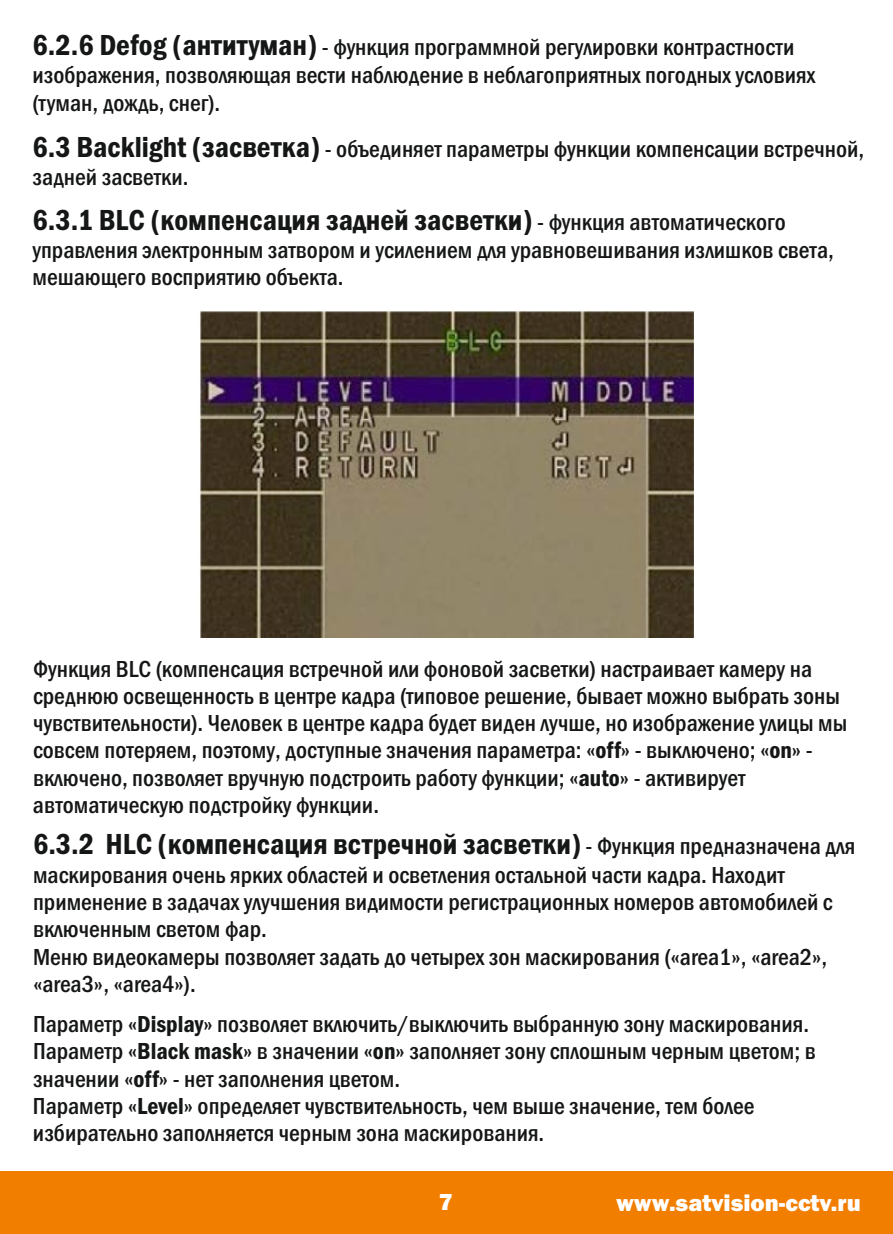
<style>
.page{position:relative;width:893px;height:1234px;background:#fff}
.page>*{position:absolute;margin:0;border:0;box-sizing:border-box;transform-origin:0 0}
.t1{font:600 condensed 30px "Franklin Gothic";color:#151616}
.t2{font:500 condensed 24px/27.3px "Franklin Gothic";color:#151616}
.t3{font:800 24px "Franklin Gothic";color:#fff}
.s1{font-weight:600;font-size:30px}
.s2{font-weight:500;font-size:24px}
.s3{font-weight:600}
</style>
<div class="page">
<div style="left:0;top:1170px;width:893px;height:63px;background:#f27e00"></div>
<img style="left:200px;top:311px;width:493px;height:326px">
<p class="t2" style="left:32px;top:35px;width:784px"><span class="s1">6.2.6 Defog (антитуман)</span> - функция программной регулировки контрастности изображения, позволяющая вести наблюдение в неблагоприятных погодных условиях (туман, дождь, снег).</p>
<p class="t2" style="left:32px;top:136px;width:833px;line-height:28.5px"><span class="s1">6.3 Backlight (засветка)</span> - объединяет параметры функции компенсации встречной, задней засветки.</p>
<p class="t1" style="left:32px;top:208px;width:755px">6.3.1 BLC (компенсация задней засветки) <span class="s2">- функция автоматического</span></p>
<p class="t2" style="left:32px;top:238px;width:803px">управления электронным затвором и усилением для уравновешивания излишков света, мешающего восприятию объекта.</p>
<p class="t2" style="left:33px;top:656px;width:816px">Функция BLC (компенсация встречной или фоновой засветки) настраивает камеру на среднюю освещенность в центре кадра (типовое решение, бывает можно выбрать зоны чувствительности). Человек в центре кадра будет виден лучше, но изображение улицы мы совсем потеряем, поэтому, доступные значения параметра: «<span class="s3">off</span>» - выключено; «<span class="s3">on</span>» - включено, позволяет вручную подстроить работу функции; «<span class="s3">auto</span>» - активирует автоматическую подстройку функции.</p>
<p class="t1" style="left:33px;top:833px;width:824px">6.3.2 HLC (компенсация встречной засветки) <span class="s2">- Функция предназначена для</span></p>
<p class="t2" style="left:33px;top:863px;width:801px">маскирования очень ярких областей и осветления остальной части кадра. Находит применение в задачах улучшения видимости регистрационных номеров автомобилей с включенным светом фар.<br>Меню видеокамеры позволяет задать до четырех зон маскирования («area1», «area2», «area3», «area4»).</p>
<p class="t2" style="left:33px;top:1012px;width:784px">Параметр «<span class="s3">Display</span>» позволяет включить/выключить выбранную зону маскирования.<br>Параметр «<span class="s3">Black mask</span>» в значении «<span class="s3">on</span>» заполняет зону сплошным черным цветом; в значении «<span class="s3">off</span>» - нет заполнения цветом.<br>Параметр «<span class="s3">Level</span>» определяет чувствительность, чем выше значение, тем более избирательно заполняется черным зона маскирования.</p>
<p class="t3" style="left:439px;top:1193px;width:16px">7</p>
<p class="t3" style="left:616px;top:1193px;width:246px">www.satvision-cctv.ru</p>
</div>
